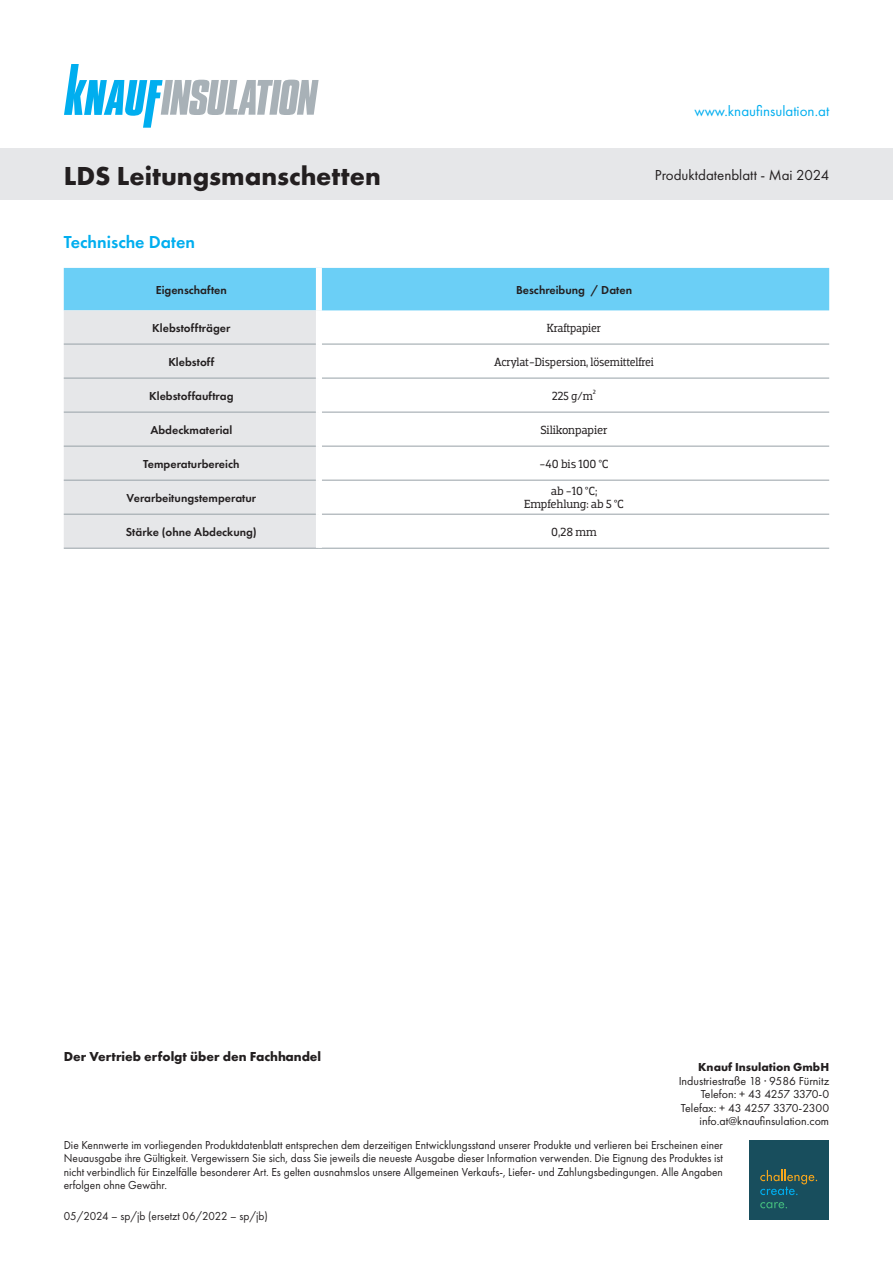
<style>
.page{position:relative;width:893px;height:1263px;background:#fff}
.page>*{position:absolute;margin:0;border:0;box-sizing:border-box;transform-origin:0 0}
.t1{font:700 27px "Futura PT";color:#231f20}
.t2{font:600 18px "Futura PT";color:#00aeef}
.t3{font:15px "Futura PT";color:#231f20}
.t4{font:15px "Futura PT";color:#00aeef}
.t5{font:700 13.5px "Futura PT";color:#231f20}
.t6{font:12px/13.5px "Futura PT";color:#231f20;text-align:justify;scale:.95 1}
.t7{font:600 12px "Futura PT";color:#231f20}
.t8{font:12px/13.5px "Futura PT";color:#231f20;text-align:right}
.t9{font:12px/13.5px "Dobra Slab";letter-spacing:-.01em;color:#231f20;text-align:center}
.t10{font:12px "Dobra Slab";letter-spacing:-.01em;color:#231f20;scale:.95 1}
.t11{font:700 12px "Futura PT";color:#231f20}
</style>
<div class="page">
<svg style="left:64px;top:64px;width:255px;height:64px"></svg>
<div style="left:0;top:149px;width:893px;height:51px;background:#e6e7e9"></div>
<div style="left:64px;top:268px;width:765px;height:42px;background:#6bcff6"></div>
<div style="left:64px;top:310px;width:252px;height:238px;background:#e6e7e9"></div>
<hr style="left:64px;top:344px;width:252px;height:1px;background:#97a1a7">
<hr style="left:322px;top:344px;width:507px;height:1px;background:#97a1a7">
<hr style="left:64px;top:378px;width:252px;height:1px;background:#97a1a7">
<hr style="left:322px;top:378px;width:507px;height:1px;background:#97a1a7">
<hr style="left:64px;top:412px;width:252px;height:1px;background:#97a1a7">
<hr style="left:322px;top:412px;width:507px;height:1px;background:#97a1a7">
<hr style="left:64px;top:446px;width:252px;height:1px;background:#97a1a7">
<hr style="left:322px;top:446px;width:507px;height:1px;background:#97a1a7">
<hr style="left:64px;top:480px;width:252px;height:1px;background:#97a1a7">
<hr style="left:322px;top:480px;width:507px;height:1px;background:#97a1a7">
<hr style="left:64px;top:514px;width:252px;height:1px;background:#97a1a7">
<hr style="left:322px;top:514px;width:507px;height:1px;background:#97a1a7">
<hr style="left:64px;top:548px;width:255px;height:1px;background:#97a1a7">
<hr style="left:319px;top:548px;width:510px;height:1px;background:#97a1a7">
<div style="left:316px;top:268px;width:6px;height:42px;background:#fff"></div>
<div style="left:749px;top:1140px;width:79px;height:80px;background:#184e5d"></div>
<svg style="left:760px;top:1170px;width:57px;height:25px"></svg>
<svg style="left:760px;top:1202px;width:27px;height:6px"></svg>
<p class="t4" style="left:694px;top:102px;width:136px">www.knaufinsulation.at</p>
<h1 class="t1" style="left:64px;top:158px;width:319px">LDS Leitungsmanschetten</h1>
<p class="t3" style="left:655px;top:166px;width:176px">Produktdatenblatt - Mai 2024</p>
<h2 class="t2" style="left:64px;top:230px;width:133px">Technische Daten</h2>
<p class="t7" style="left:156px;top:282px;width:73px">Eigenschaften</p>
<p class="t7" style="left:516px;top:282px;width:118px">Beschreibung / Daten</p>
<p class="t7" style="left:152px;top:320px;width:80px">Klebstoffträger</p>
<p class="t10" style="left:547px;top:320px;width:59px">Kraftpapier</p>
<p class="t7" style="left:168px;top:354px;width:47px">Klebstoff</p>
<p class="t10" style="left:494px;top:354px;width:170px">Acrylat-Dispersion, lösemittelfrei</p>
<p class="t7" style="left:149px;top:388px;width:86px">Klebstoffauftrag</p>
<p class="t10" style="left:552px;top:388px;width:48px">225 g/m²</p>
<p class="t7" style="left:150px;top:422px;width:83px">Abdeckmaterial</p>
<p class="t9" style="left:540px;top:423px;width:69px">Silikonpapier</p>
<p class="t7" style="left:143px;top:456px;width:98px">Temperaturbereich</p>
<p class="t9" style="left:540px;top:457px;width:70px">-40 bis 100 °C</p>
<p class="t7" style="left:127px;top:490px;width:131px">Verarbeitungstemperatur</p>
<p class="t9" style="left:524px;top:484px;width:101px">ab -10 °C;<br>Empfehlung: ab 5 °C</p>
<p class="t7" style="left:126px;top:524px;width:132px">Stärke (ohne Abdeckung)</p>
<p class="t9" style="left:551px;top:525px;width:47px">0,28 mm</p>
<p class="t5" style="left:64px;top:1047px;width:259px">Der Vertrieb erfolgt über den Fachhandel</p>
<p class="t11" style="left:698px;top:1059px;width:132px">Knauf Insulation GmbH</p>
<p class="t8" style="left:679px;top:1074px;width:152px">Industriestraße 18 · 9586 Fürnitz<br>Telefon: + 43 4257 3370-0<br>Telefax: + 43 4257 3370-2300 info.at@knaufinsulation.com</p>
<p class="t6" style="left:64px;top:1138px;width:695px">Die Kennwerte im vorliegenden Produktdatenblatt entsprechen dem derzeitigen Entwicklungsstand unserer Produkte und verlieren bei Erscheinen einer Neuausgabe ihre Gültigkeit. Vergewissern Sie sich, dass Sie jeweils die neueste Ausgabe dieser Information verwenden. Die Eignung des Produktes ist nicht verbindlich für Einzelfälle besonderer Art. Es gelten ausnahmslos unsere Allgemeinen Verkaufs-, Liefer- und Zahlungsbedingungen. Alle Angaben erfolgen ohne Gewähr.</p>
<p class="t6" style="left:64px;top:1209px;width:216px">05/2024 – sp/jb (ersetzt 06/2022 – sp/jb)</p>
</div>
